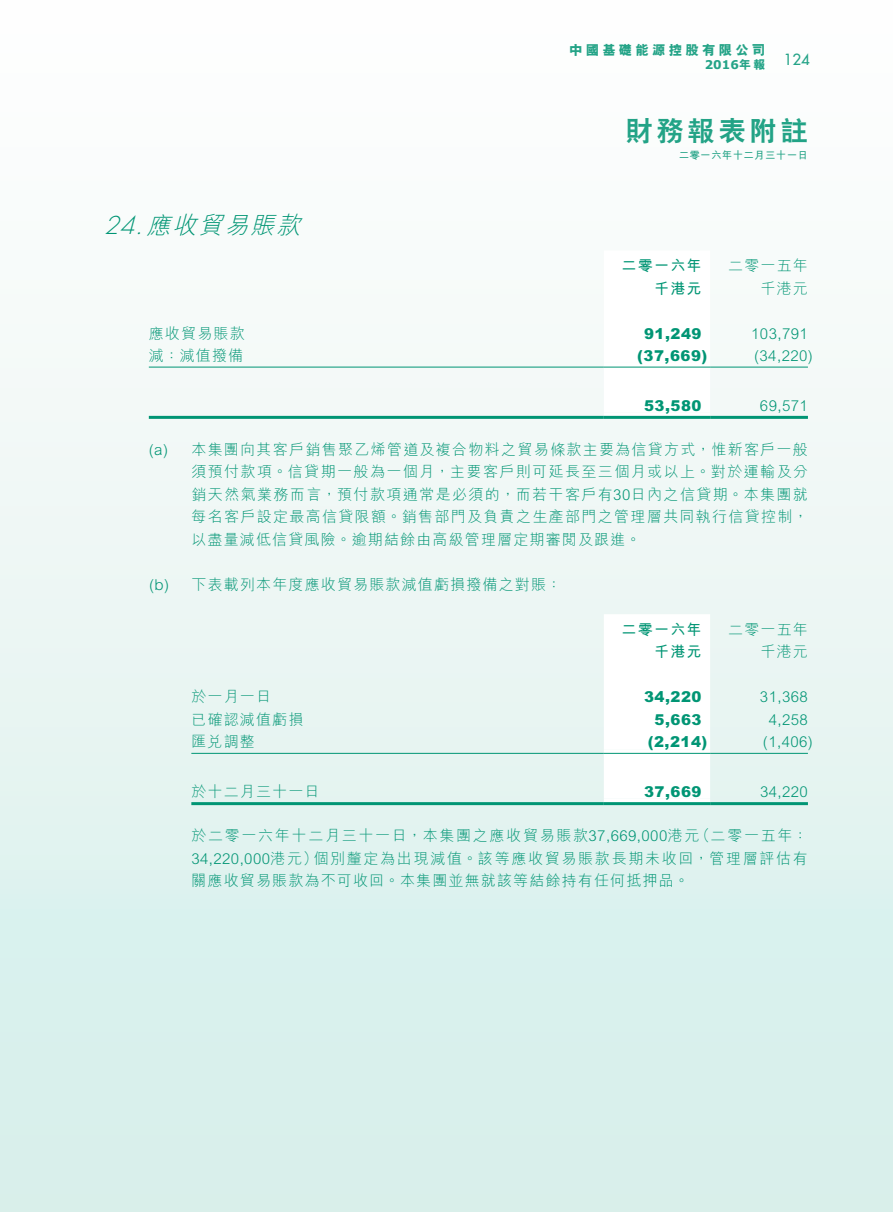
<style>
.page{position:relative;width:893px;height:1212px;background:#fff}
.page>*{position:absolute;margin:0;border:0;box-sizing:border-box;transform-origin:0 0}
.t1{font:800 27px "C Hei 2 HK";letter-spacing:.15em;color:#009574}
.t2{font:italic 300 24px "M Hei HK";color:#009574}
.t3{font:italic 300 24px "Futura Std";color:#009574}
.t4{font:300 15px/22.5px "M Hei HK";letter-spacing:.08em;color:#009574;text-align:justify}
.t5{font:300 15px/22.5px "M Hei HK";letter-spacing:.115em;color:#009574}
.t6{font:300 15px "Arial MT Std";letter-spacing:.03em;color:#009574}
.t7{font:900 15px "Arial MT Std";letter-spacing:.035em;color:#009574}
.t8{font:700 15px "M Hei HK";letter-spacing:.085em;color:#009574}
.t9{font:500 15px "Futura Std";color:#009574}
.t10{font:800 13.5px "M Hei HK";letter-spacing:.23em;color:#009574}
.t11{font:700 12px "Verdana";color:#009574}
.t12{font:700 10.5px "M Hei HK";letter-spacing:.03em;color:#009574}
.s1{font-family:"M Hei HK";font-weight:800}
.s2{font-family:"Arial MT Std"}
.s3{font-family:"M Hei HK"}
</style>
<div class="page">
<div style="left:0;top:0;width:893px;height:1212px;background:linear-gradient(to bottom,#fffefe,#d4eeea)"></div>
<svg style="left:604px;top:250px;width:106px;height:166px"></svg>
<hr style="left:149px;top:367px;width:455px;height:1px;background:#009574">
<hr style="left:604px;top:367px;width:106px;height:1px;background:#009574">
<hr style="left:710px;top:367px;width:98px;height:1px;background:#009574">
<hr style="left:149px;top:416px;width:455px;height:3px;background:#009574">
<hr style="left:604px;top:416px;width:106px;height:3px;background:#009574">
<hr style="left:710px;top:416px;width:98px;height:3px;background:#009574">
<svg style="left:604px;top:614px;width:106px;height:188px"></svg>
<hr style="left:191px;top:753px;width:413px;height:1px;background:#009574">
<hr style="left:604px;top:753px;width:106px;height:1px;background:#009574">
<hr style="left:710px;top:753px;width:98px;height:1px;background:#009574">
<hr style="left:191px;top:802px;width:413px;height:3px;background:#009574">
<hr style="left:604px;top:802px;width:106px;height:3px;background:#009574">
<hr style="left:710px;top:802px;width:98px;height:3px;background:#009574">
<p class="t10" style="left:569px;top:41px;width:198px">中國基礎能源控股有限公司</p>
<p class="t11" style="left:705px;top:57px;width:62px">2016<span class="s1">年報</span></p>
<p class="t9" style="left:784px;top:50px;width:28px">124</p>
<h2 class="t2" style="left:146px;top:208px;width:164px">應收貿易賬款</h2>
<h2 class="t3" style="left:104px;top:211px;width:48px">24.</h2>
<p class="t4" style="left:149px;top:321px;width:97px">應收貿易賬款</p>
<p class="t4" style="left:149px;top:344px;width:96px">減：減值撥備</p>
<h1 class="t1" style="left:626px;top:113px;width:183px">財務報表附註</h1>
<p class="t12" style="left:679px;top:148px;width:131px">二零一六年十二月三十一日</p>
<p class="t8" style="left:622px;top:255px;width:81px">二零一六年</p>
<p class="t4" style="left:728px;top:254px;width:81px">二零一五年</p>
<p class="t8" style="left:654px;top:277px;width:49px">千港元</p>
<p class="t4" style="left:761px;top:276px;width:49px">千港元</p>
<p class="t7" style="left:644px;top:324px;width:59px">91,249</p>
<p class="t6" style="left:751px;top:325px;width:58px">103,791</p>
<p class="t7" style="left:637px;top:346px;width:72px">)37,669(</p>
<p class="t6" style="left:754px;top:347px;width:60px">)34,220(</p>
<p class="t6" style="left:149px;top:441px;width:21px">)a(</p>
<p class="t6" style="left:149px;top:576px;width:21px">b( )</p>
<p class="t7" style="left:644px;top:396px;width:59px">53,580</p>
<p class="t4" style="left:191px;top:437px;width:618px">本集團向其客戶銷售聚乙烯管道及複合物料之貿易條款主要為信貸方式，惟新客戶一般</p>
<p class="t6" style="left:760px;top:397px;width:49px">69,571</p>
<p class="t4" style="left:191px;top:460px;width:618px">須預付款項。信貸期一般為一個月，主要客戶則可延長至三個月或以上。對於運輸及分銷天然氣業務而言，預付款項通常是必須的，而若干客戶有<span class="s2">30</span>日內之信貸期。本集團就每名客戶設定最高信貸限額。銷售部門及負責之生產部門之管理層共同執行信貸控制，以盡量減低信貸風險。逾期結餘由高級管理層定期審閱及跟進。</p>
<p class="t4" style="left:192px;top:572px;width:371px">下表載列本年度應收貿易賬款減值虧損撥備之對賬：</p>
<p class="t8" style="left:622px;top:618px;width:81px">二零一六年</p>
<p class="t4" style="left:728px;top:617px;width:81px">二零一五年</p>
<p class="t8" style="left:654px;top:641px;width:49px">千港元</p>
<p class="t4" style="left:761px;top:640px;width:49px">千港元</p>
<p class="t4" style="left:191px;top:685px;width:81px">於一月一日</p>
<p class="t7" style="left:644px;top:687px;width:59px">34,220</p>
<p class="t6" style="left:760px;top:688px;width:49px">31,368</p>
<p class="t4" style="left:191px;top:707px;width:114px">已確認減值虧損</p>
<p class="t7" style="left:655px;top:710px;width:48px">5,663</p>
<p class="t6" style="left:769px;top:711px;width:41px">4,258</p>
<p class="t4" style="left:191px;top:730px;width:65px">匯兌調整</p>
<p class="t7" style="left:648px;top:732px;width:61px">)2,214(</p>
<p class="t6" style="left:763px;top:733px;width:52px">)1,406(</p>
<p class="t4" style="left:191px;top:779px;width:130px">於十二月三十一日</p>
<p class="t7" style="left:644px;top:782px;width:59px">37,669</p>
<p class="t6" style="left:760px;top:783px;width:49px">34,220</p>
<p class="t4" style="left:695px;top:824px;width:114px">（二零一五年：</p>
<p class="t5" style="left:313px;top:824px;width:496px;text-indent:-122px">於二零一六年十二月三十一日，本集團之應收貿易賬款<span class="s2">37,669,000</span>港元<br>個別釐定為出現減值。該等應收貿易賬款長期未收回，管理層評估有</p>
<p class="t6" style="left:191px;top:850px;width:128px">34,220,000<span class="s3">港元）</span></p>
<p class="t4" style="left:191px;top:869px;width:499px">關應收貿易賬款為不可收回。本集團並無就該等結餘持有任何抵押品。</p>
</div>
